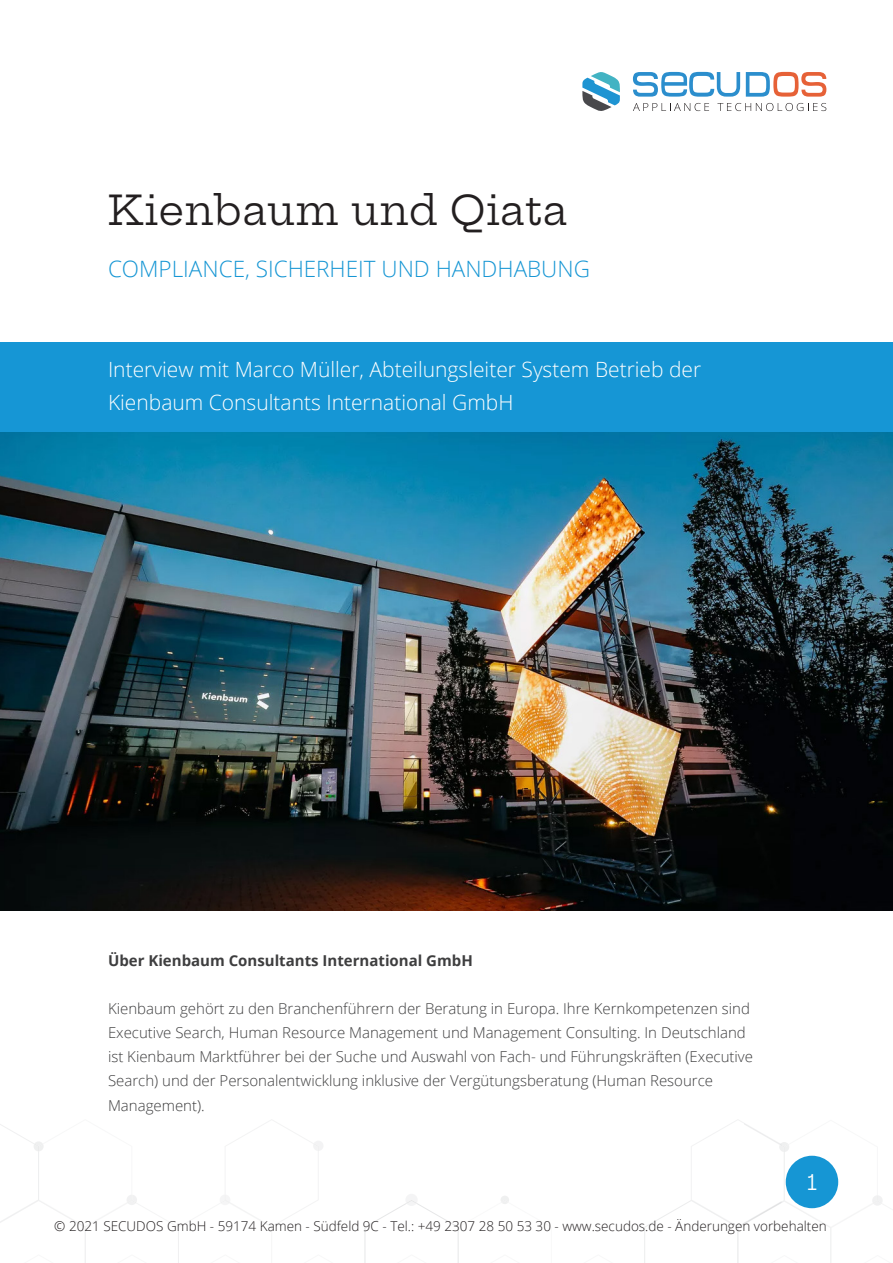
<style>
.page{position:relative;width:893px;height:1263px;background:#fff}
.page>*{position:absolute;margin:0;border:0;box-sizing:border-box;transform-origin:0 0}
.Absatzformat_1{font:200 40.5px "Hepta Slab";color:#231f20}
.t1{font:300 22.5px "Open Sans";color:#1696d4}
.t2{font:300 21px/33px "Open Sans";color:#fff}
.t3{font:200 21px "Hepta Slab";color:#fff}
.t4{font:300 15px/24px "Open Sans";color:#3e3e3f}
.t5{font:700 15px "Open Sans";color:#3e3e3f}
.t6{font:300 13.5px "Open Sans";color:#231f20}
</style>
<div class="page">
<svg style="left:0;top:1120px;width:882px;height:143px"></svg>
<svg style="left:633px;top:72px;width:193px;height:25px"></svg>
<svg style="left:633px;top:103px;width:76px;height:8px"></svg>
<svg style="left:717px;top:103px;width:109px;height:8px"></svg>
<svg style="left:582px;top:72px;width:38px;height:39px"></svg>
<div style="left:1px;top:342px;width:892px;height:90px;background:#1696d5"></div>
<div style="left:786px;top:1156px;width:52px;height:52px;background:#1696d4;border-radius:50%"></div>
<img style="left:1px;top:432px;width:892px;height:478px">
<p class="Absatzformat_1" style="left:108px;top:176px;width:461px">Kienbaum und Qiata</p>
<p class="t1" style="left:108px;top:253px;width:483px">COMPLIANCE, SICHERHEIT UND HANDHABUNG</p>
<p class="t2" style="left:108px;top:352px;width:595px">Interview mit Marco Müller, Abteilungsleiter System Betrieb der<br>Kienbaum Consultants International GmbH</p>
<p class="t5" style="left:108px;top:950px;width:366px">Über Kienbaum Consultants International GmbH</p>
<p class="t4" style="left:108px;top:997px;width:647px">Kienbaum gehört zu den Branchenführern der Beratung in Europa. Ihre Kernkompetenzen sind Executive Search, Human Resource Management und Management Consulting. In Deutschland ist Kienbaum Marktführer bei der Suche und Auswahl von Fach- und Führungskräften (Executive Search) und der Personalentwicklung inklusive der Vergütungsberatung (Human Resource Management).</p>
<p class="t3" style="left:807px;top:1164px;width:12px">1</p>
<p class="t6" style="left:54px;top:1216px;width:774px">© 2021 SECUDOS GmbH - 59174 Kamen - Südfeld 9C - Tel.: +49 2307 28 50 53 30 - www.secudos.de - Änderungen vorbehalten</p>
</div>
